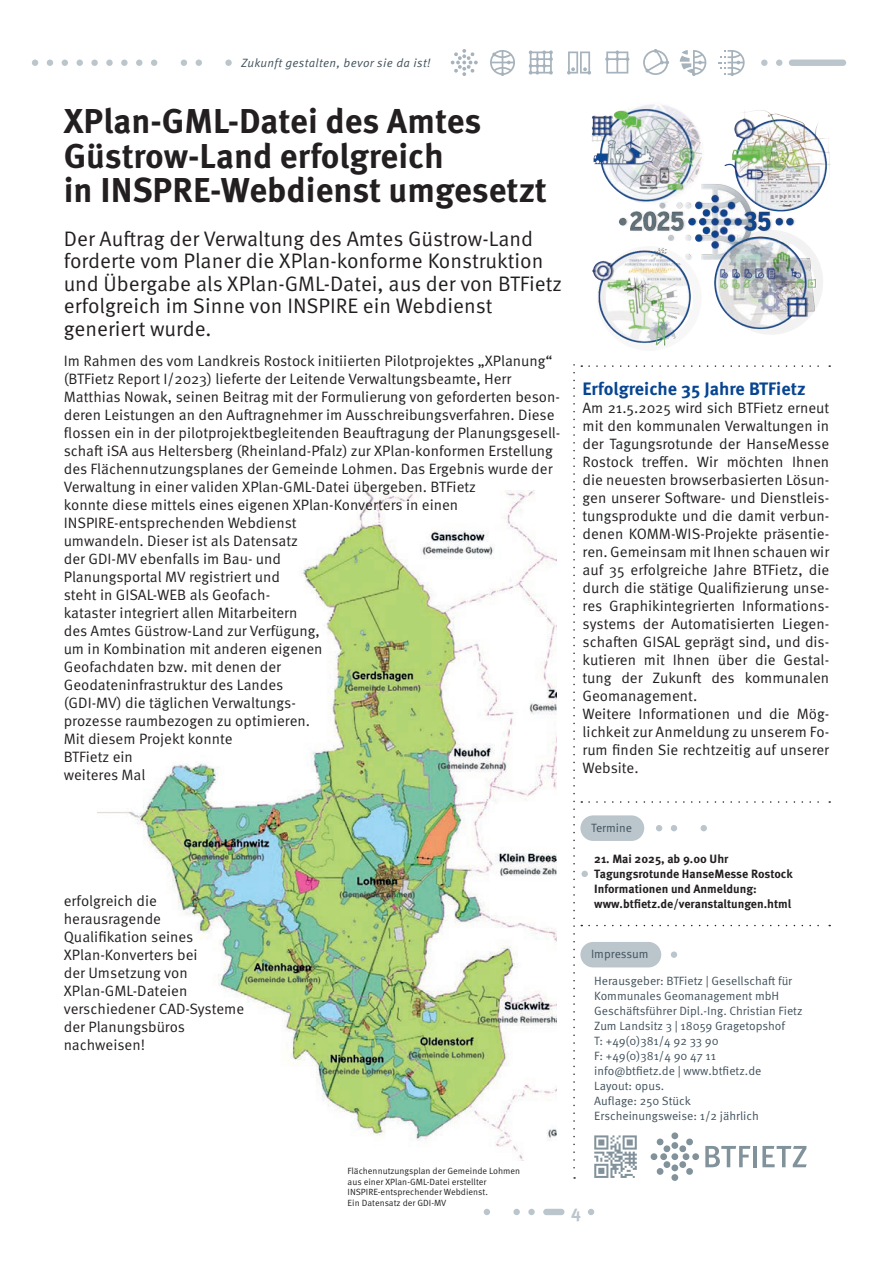
<style>
.page{position:relative;width:893px;height:1263px;background:#fff}
.page>*{position:absolute;margin:0;border:0;box-sizing:border-box;transform-origin:0 0}
.t1{font:700 34.5px/34.5px "Meta Pro";color:#231f20}
.t2{font:21px/22.5px "Meta Pro";color:#231f20}
.t3{font:700 18px "Meta Pro";color:#074592}
.t4{font:700 18px "Meta Pro";color:#bac5cc}
.t5{font:15px/18px "Meta Pro";color:#231f20}
.t6{font:12px/15px "Meta Pro";color:#41525c}
.t7{font:700 12px/15px "Meta Pro";color:#231f20}
.t8{font:italic 12px "Meta Pro";letter-spacing:.03em;color:#41525c}
.t9{font:9px/10.5px "Meta Pro";color:#231f20}
</style>
<div class="page">
<svg style="left:573px;top:364px;width:2px;height:815px"></svg>
<svg style="left:589px;top:925px;width:241px;height:1px"></svg>
<svg style="left:484px;top:1209px;width:6px;height:6px"></svg>
<div style="left:513px;top:1209px;width:7px;height:6px;background:#bac5cc;border-radius:50%"></div>
<div style="left:528px;top:1209px;width:7px;height:6px;background:#bac5cc;border-radius:50%"></div>
<svg style="left:588px;top:1209px;width:6px;height:6px"></svg>
<div style="left:543px;top:1209px;width:21px;height:6px;background:#bac5cc;border-radius:3px"></div>
<svg style="left:32px;top:60px;width:6px;height:6px"></svg>
<svg style="left:47px;top:60px;width:6px;height:6px"></svg>
<svg style="left:62px;top:60px;width:6px;height:6px"></svg>
<svg style="left:77px;top:60px;width:6px;height:6px"></svg>
<div style="left:91px;top:60px;width:7px;height:6px;background:#bac5cc;border-radius:50%"></div>
<div style="left:106px;top:60px;width:7px;height:6px;background:#bac5cc;border-radius:50%"></div>
<div style="left:121px;top:60px;width:7px;height:6px;background:#bac5cc;border-radius:50%"></div>
<svg style="left:136px;top:60px;width:6px;height:6px"></svg>
<svg style="left:151px;top:60px;width:6px;height:6px"></svg>
<svg style="left:181px;top:60px;width:6px;height:6px"></svg>
<svg style="left:196px;top:60px;width:6px;height:6px"></svg>
<div style="left:225px;top:60px;width:7px;height:6px;background:#bac5cc;border-radius:50%"></div>
<svg style="left:761px;top:60px;width:6px;height:6px"></svg>
<svg style="left:776px;top:60px;width:6px;height:6px"></svg>
<div style="left:789px;top:60px;width:57px;height:6px;background:#bac5cc;border-radius:3px"></div>
<svg style="left:451px;top:49px;width:27px;height:27px"></svg>
<svg style="left:490px;top:50px;width:25px;height:26px"></svg>
<svg style="left:643px;top:49px;width:26px;height:26px"></svg>
<svg style="left:529px;top:50px;width:24px;height:25px"></svg>
<svg style="left:605px;top:50px;width:24px;height:24px"></svg>
<svg style="left:567px;top:51px;width:24px;height:24px"></svg>
<svg style="left:680px;top:50px;width:26px;height:26px"></svg>
<svg style="left:718px;top:50px;width:27px;height:26px"></svg>
<div style="left:580px;top:942px;width:81px;height:25px;background:#bac5cc;border-radius:13px"></div>
<div style="left:671px;top:951px;width:6px;height:7px;background:#bac5cc;border-radius:50%"></div>
<svg style="left:594px;top:1135px;width:43px;height:43px"></svg>
<svg style="left:705px;top:1146px;width:45px;height:21px"></svg>
<hr style="left:753px;top:1146px;width:4px;height:21px;background:#81929b">
<svg style="left:762px;top:1146px;width:45px;height:21px"></svg>
<div style="left:671px;top:1153px;width:7px;height:7px;background:#81929b;border-radius:50%"></div>
<div style="left:651px;top:1153px;width:6px;height:7px;background:#81929b;border-radius:50%"></div>
<div style="left:692px;top:1153px;width:7px;height:7px;background:#81929b;border-radius:50%"></div>
<div style="left:671px;top:1174px;width:7px;height:7px;background:#81929b;border-radius:50%"></div>
<div style="left:671px;top:1132px;width:7px;height:7px;background:#81929b;border-radius:50%"></div>
<div style="left:683px;top:1153px;width:6px;height:7px;background:#81929b;border-radius:50%"></div>
<div style="left:660px;top:1153px;width:7px;height:7px;background:#81929b;border-radius:50%"></div>
<div style="left:671px;top:1142px;width:7px;height:7px;background:#81929b;border-radius:50%"></div>
<div style="left:671px;top:1164px;width:7px;height:7px;background:#81929b;border-radius:50%"></div>
<svg style="left:656px;top:1138px;width:15px;height:14px"></svg>
<svg style="left:679px;top:1161px;width:14px;height:14px"></svg>
<svg style="left:656px;top:1161px;width:15px;height:14px"></svg>
<svg style="left:679px;top:1138px;width:14px;height:14px"></svg>
<svg style="left:589px;top:801px;width:241px;height:2px"></svg>
<div style="left:581px;top:871px;width:7px;height:6px;background:#bac5cc;border-radius:50%"></div>
<svg style="left:671px;top:825px;width:6px;height:6px"></svg>
<svg style="left:701px;top:825px;width:6px;height:6px"></svg>
<svg style="left:656px;top:825px;width:6px;height:6px"></svg>
<div style="left:580px;top:815px;width:64px;height:26px;background:#bac5cc;border-radius:13px"></div>
<svg style="left:589px;top:365px;width:241px;height:2px"></svg>
<img style="left:592px;top:104px;width:239px;height:242px">
<img style="left:98px;top:490px;width:459px;height:671px">
<div style="left:332px;top:1155px;width:10px;height:11px;background:#fff;border-radius:50%"></div>
<p class="t8" style="left:241px;top:53px;width:191px">Zukunft gestalten, bevor sie da ist!</p>
<h1 class="t1" style="left:64px;top:102px;width:485px">XPlan-GML-Datei des Amtes<br>Güstrow-Land erfolgreich<br>in INSPRE-Webdienst umgesetzt</h1>
<h2 class="t2" style="left:64px;top:226px;width:500px">Der Auftrag der Verwaltung des Amtes Güstrow-Land forderte vom Planer die XPlan-konforme Konstruktion und Übergabe als XPlan-GML-Datei, aus der von BTFietz erfolgreich im Sinne von INSPIRE ein Webdienst generiert wurde.</h2>
<p class="t5" style="left:64px;top:351px;width:498px">Im Rahmen des vom Landkreis Rostock initiierten Pilotprojektes „XPlanung“ (BTFietz Report I/2023) lieferte der Leitende Verwaltungsbeamte, Herr Matthias Nowak, seinen Beitrag mit der Formulierung von geforderten beson&shy;deren Leistungen an den Auftragnehmer im Ausschreibungsverfahren. Diese flossen ein in der pilotprojektbegleitenden Beauftragung der Planungsgesell&shy;schaft iSA aus Heltersberg (Rheinland-Pfalz) zur XPlan-konformen Erstellung des Flächennutzungsplanes der Gemeinde Lohmen. Das Ergebnis wurde der Verwaltung in einer validen XPlan-GML-Datei übergeben. BTFietz<br>konnte diese mittels eines eigenen XPlan-Konverters in einen INSPIRE-entsprechenden Webdienst<br>umwandeln. Dieser ist als Datensatz<br>der GDI-MV ebenfalls im Bau- und<br>Planungsportal MV registriert und<br>steht in GISAL-WEB als Geofach-<br>kataster integriert allen Mitarbeitern<br>des Amtes Güstrow-Land zur Verfügung,<br>um in Kombination mit anderen eigenen<br>Geofachdaten bzw. mit denen der<br>Geodateninfrastruktur des Landes<br>(GDI-MV) die täglichen Verwaltungs-<br>prozesse raumbezogen zu optimieren.<br>Mit diesem Projekt konnte<br>BTFietz ein<br>weiteres Mal</p>
<p class="t5" style="left:64px;top:891px;width:182px">erfolgreich die herausragende<br>Qualifikation seines<br>XPlan-Konverters bei<br>der Umsetzung von<br>XPlan-GML-Dateien verschiedener CAD-Systeme der Planungsbüros nachweisen!</p>
<p class="t3" style="left:583px;top:375px;width:225px">Erfolgreiche 35 Jahre BTFietz</p>
<p class="t5" style="left:583px;top:398px;width:248px">Am 21.5.2025 wird sich BTFietz erneut mit den kommunalen Verwaltungen in der Tagungsrotunde der HanseMesse Rostock treffen. Wir möchten Ihnen die neuesten browserbasierten Lösun&shy;gen unserer Software- und Dienstleis&shy;tungsprodukte und die damit verbun&shy;denen KOMM-WIS-Projekte präsentie&shy;ren. Gemeinsam mit Ihnen schauen wir auf 35 erfolgreiche Jahre BTFietz, die durch die stätige Qualifizierung unse&shy;res Graphikintegrierten Informations&shy;systems der Automatisierten Liegen&shy;schaften GISAL geprägt sind, und dis&shy;kutieren mit Ihnen über die Gestal&shy;tung der Zukunft des kommunalen Geomanagement.<br>Weitere Informationen und die Mög&shy;lichkeit zur Anmeldung zu unserem Fo&shy;rum finden Sie rechtzeitig auf unserer Website.</p>
<p class="t6" style="left:591px;top:819px;width:43px">Termine</p>
<p class="t7" style="left:594px;top:850px;width:200px">21. Mai 2025, ab 9.00 Uhr Tagungsrotunde HanseMesse Rostock Informationen und Anmeldung: www.btfietz.de/veranstaltungen.html</p>
<p class="t6" style="left:591px;top:946px;width:59px">Impressum</p>
<p class="t6" style="left:594px;top:973px;width:210px">Herausgeber: BTFietz | Gesellschaft für<br>Kommunales Geomanagement mbH<br>Geschäftsführer Dipl.-Ing. Christian Fietz<br>Zum Landsitz 3 | 18059 Gragetopshof<br>T: +49(0)381/4 92 33 90<br>F: +49(0)381/4 90 47 11<br>info@btfietz.de | www.btfietz.de<br>Layout: opus.<br>Auflage: 250 Stück<br>Erscheinungsweise: 1/2 jährlich</p>
<p class="t9" style="left:348px;top:1165px;width:174px">Flächennutzungsplan der Gemeinde Lohmen aus einer XPlan-GML-Datei erstellter INSPIRE-entsprechender Webdienst.<br>Ein Datensatz der GDI-MV</p>
<p class="t4" style="left:571px;top:1198px;width:11px">4</p>
</div>
